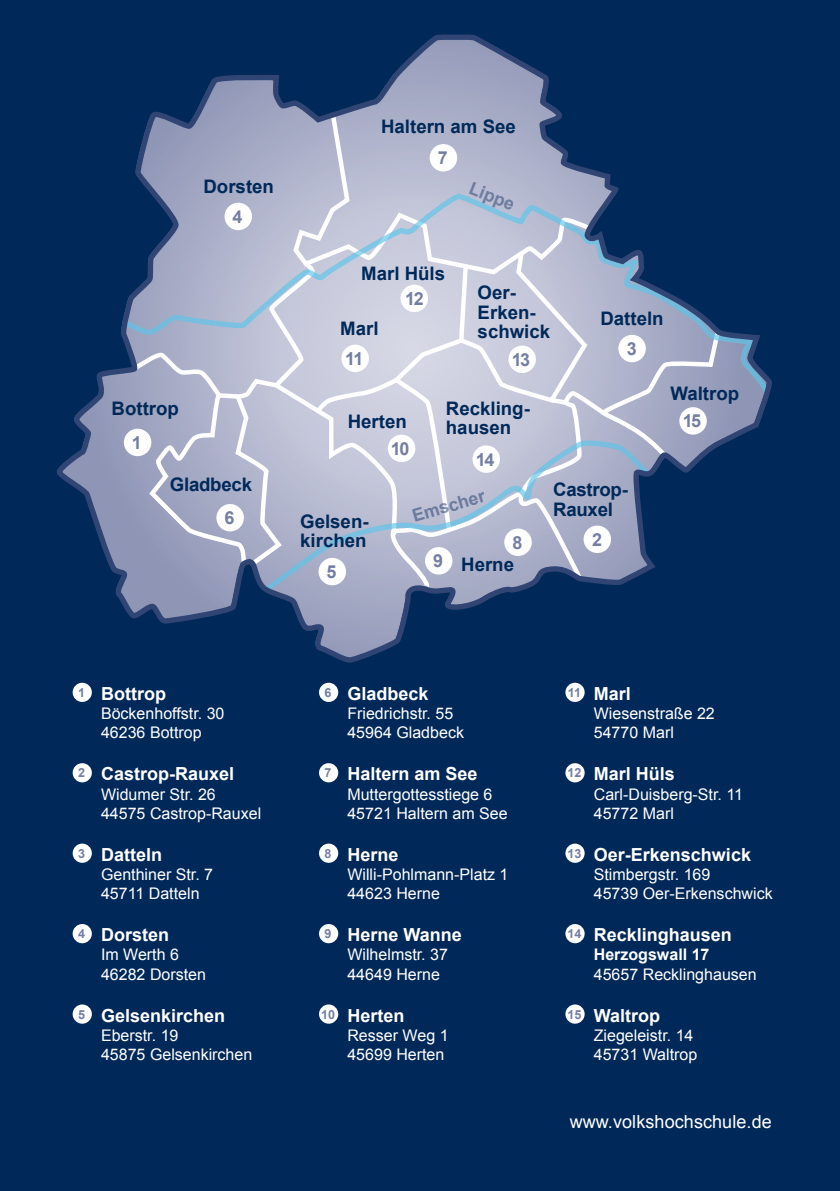
<style>
.page{position:relative;width:840px;height:1191px;background:#fff}
.page>*{position:absolute;margin:0;border:0;box-sizing:border-box;transform-origin:0 0}
.t1{font:700 18.6px/19.6px "Arial";color:#002959}
.t2{font:700 18px "Arial";color:#fff}
.t3{font:18px "Arial";letter-spacing:.005em;color:#fff}
.t4{font:700 18px "Arial";letter-spacing:-.085em;color:#747ea3}
.t5{font:700 17.8px "Arial";color:#253d6d}
.t6{font:16px/19.2px "Arial";color:#fff}
.t7{font:700 16px "Arial";color:#fff}
</style>
<div class="page">
<div style="left:0;top:0;width:839px;height:1191px;background:#002959"></div>
<svg style="left:57px;top:34px;width:713px;height:628px"></svg>
<div style="left:124px;top:429px;width:27px;height:27px;background:#fff;border-radius:50%"></div>
<div style="left:583px;top:525px;width:27px;height:28px;background:#fff;border-radius:50%"></div>
<div style="left:318px;top:558px;width:28px;height:27px;background:#fff;border-radius:50%"></div>
<div style="left:618px;top:335px;width:27px;height:27px;background:#fff;border-radius:50%"></div>
<div style="left:224px;top:203px;width:28px;height:27px;background:#fff;border-radius:50%"></div>
<div style="left:216px;top:504px;width:28px;height:27px;background:#fff;border-radius:50%"></div>
<div style="left:429px;top:144px;width:28px;height:27px;background:#fff;border-radius:50%"></div>
<div style="left:504px;top:528px;width:27px;height:28px;background:#fff;border-radius:50%"></div>
<div style="left:425px;top:547px;width:27px;height:27px;background:#fff;border-radius:50%"></div>
<div style="left:387px;top:434px;width:28px;height:28px;background:#fff;border-radius:50%"></div>
<div style="left:341px;top:345px;width:28px;height:27px;background:#fff;border-radius:50%"></div>
<div style="left:508px;top:345px;width:27px;height:28px;background:#fff;border-radius:50%"></div>
<div style="left:472px;top:445px;width:27px;height:28px;background:#fff;border-radius:50%"></div>
<div style="left:679px;top:407px;width:27px;height:27px;background:#fff;border-radius:50%"></div>
<div style="left:73px;top:683px;width:19px;height:19px;background:#fff;border-radius:50%"></div>
<div style="left:73px;top:763px;width:19px;height:19px;background:#fff;border-radius:50%"></div>
<div style="left:73px;top:843px;width:19px;height:20px;background:#fff;border-radius:50%"></div>
<div style="left:73px;top:924px;width:19px;height:19px;background:#fff;border-radius:50%"></div>
<div style="left:73px;top:1004px;width:19px;height:19px;background:#fff;border-radius:50%"></div>
<div style="left:319px;top:683px;width:19px;height:19px;background:#fff;border-radius:50%"></div>
<div style="left:319px;top:763px;width:19px;height:19px;background:#fff;border-radius:50%"></div>
<div style="left:319px;top:843px;width:19px;height:20px;background:#fff;border-radius:50%"></div>
<div style="left:319px;top:924px;width:19px;height:19px;background:#fff;border-radius:50%"></div>
<div style="left:319px;top:1004px;width:19px;height:19px;background:#fff;border-radius:50%"></div>
<div style="left:565px;top:683px;width:19px;height:19px;background:#fff;border-radius:50%"></div>
<div style="left:565px;top:763px;width:19px;height:19px;background:#fff;border-radius:50%"></div>
<div style="left:565px;top:843px;width:19px;height:20px;background:#fff;border-radius:50%"></div>
<div style="left:565px;top:924px;width:19px;height:19px;background:#fff;border-radius:50%"></div>
<div style="left:565px;top:1004px;width:19px;height:19px;background:#fff;border-radius:50%"></div>
<div style="left:400px;top:285px;width:28px;height:27px;background:#fff;border-radius:50%"></div>
<p class="t1" style="left:381px;top:118px;width:136px">Haltern am See</p>
<p class="t4" style="left:437px;top:146px;width:11px">7</p>
<p class="t1" style="left:203px;top:178px;width:72px">Dorsten</p>
<p class="t4" style="left:232px;top:205px;width:11px">4</p>
<p class="t5" style="left:474px;top:177px;width:49px;rotate:22deg">Lippe</p>
<p class="t1" style="left:361px;top:264px;width:85px">Marl Hüls</p>
<p class="t1" style="left:340px;top:319px;width:40px">Marl</p>
<p class="t4" style="left:405px;top:286px;width:20px">12</p>
<p class="t1" style="left:477px;top:283px;width:74px">Oer-<br>Erken&shy;schwick</p>
<p class="t1" style="left:600px;top:309px;width:65px">Datteln</p>
<p class="t4" style="left:345px;top:347px;width:20px">11</p>
<p class="t4" style="left:511px;top:348px;width:20px">13</p>
<p class="t4" style="left:626px;top:337px;width:11px">3</p>
<p class="t1" style="left:112px;top:399px;width:69px">Bottrop</p>
<p class="t4" style="left:132px;top:431px;width:11px">1</p>
<p class="t1" style="left:347px;top:412px;width:61px">Herten</p>
<p class="t4" style="left:390px;top:437px;width:20px">10</p>
<p class="t1" style="left:445px;top:399px;width:85px">Reckling&shy;hausen</p>
<p class="t4" style="left:475px;top:448px;width:20px">14</p>
<p class="t1" style="left:670px;top:384px;width:70px">Waltrop</p>
<p class="t4" style="left:682px;top:409px;width:20px">15</p>
<p class="t1" style="left:170px;top:475px;width:84px">Gladbeck</p>
<p class="t4" style="left:224px;top:506px;width:11px">6</p>
<p class="t1" style="left:300px;top:512px;width:70px">Gelsen&shy;kirchen</p>
<p class="t4" style="left:326px;top:560px;width:11px">5</p>
<p class="t5" style="left:409px;top:504px;width:76px;rotate:-16deg">Emscher</p>
<p class="t1" style="left:461px;top:555px;width:54px">Herne</p>
<p class="t4" style="left:512px;top:530px;width:11px">8</p>
<p class="t4" style="left:433px;top:549px;width:11px">9</p>
<p class="t1" style="left:553px;top:480px;width:76px;line-height:20.4px">Castrop-<br>Rauxel</p>
<p class="t4" style="left:591px;top:527px;width:11px">2</p>
<p class="t2" style="left:78px;top:682px;width:89px"><sup>1</sup> Bottrop</p>
<p class="t6" style="left:101px;top:704px;width:125px">Böckenhoffstr. 30<br>46236 Bottrop</p>
<p class="t2" style="left:78px;top:762px;width:157px"><sup>2</sup> Castrop-Rauxel</p>
<p class="t6" style="left:101px;top:784px;width:162px">Widumer Str. 26<br>44575 Castrop-Rauxel</p>
<p class="t2" style="left:78px;top:842px;width:85px"><sup>3</sup> Datteln</p>
<p class="t6" style="left:101px;top:865px;width:114px">Genthiner Str. 7<br>45711 Datteln</p>
<p class="t2" style="left:78px;top:923px;width:92px"><sup>4</sup> Dorsten</p>
<p class="t6" style="left:101px;top:945px;width:106px">Im Werth 6<br>46282 Dorsten</p>
<p class="t2" style="left:78px;top:1003px;width:148px"><sup>5</sup> Gelsenkirchen</p>
<p class="t6" style="left:101px;top:1025px;width:153px">Eberstr. 19<br>45875 Gelsenkirchen</p>
<p class="t2" style="left:324px;top:682px;width:105px"><sup>6</sup> Gladbeck</p>
<p class="t6" style="left:347px;top:704px;width:118px">Friedrichstr. 55<br>45964 Gladbeck</p>
<p class="t2" style="left:324px;top:762px;width:154px"><sup>7</sup> Haltern am See</p>
<p class="t6" style="left:347px;top:784px;width:162px">Muttergottesstiege 6<br>45721 Haltern am See</p>
<p class="t2" style="left:324px;top:842px;width:75px"><sup>8</sup> Herne</p>
<p class="t6" style="left:347px;top:865px;width:162px">Willi-Pohlmann-Platz 1<br>44623 Herne</p>
<p class="t2" style="left:324px;top:923px;width:139px"><sup>9</sup> Herne Wanne</p>
<p class="t6" style="left:347px;top:945px;width:102px">Wilhelmstr. 37<br>44649 Herne</p>
<p class="t2" style="left:321px;top:1003px;width:85px"><sup>10</sup> Herten</p>
<p class="t6" style="left:347px;top:1025px;width:103px">Resser Weg 1<br>45699 Herten</p>
<p class="t2" style="left:567px;top:682px;width:64px"><sup>11</sup> Marl</p>
<p class="t6" style="left:593px;top:704px;width:122px">Wiesenstraße 22<br>54770 Marl</p>
<p class="t2" style="left:567px;top:762px;width:109px"><sup>12</sup> Marl Hüls</p>
<p class="t6" style="left:593px;top:784px;width:151px">Carl-Duisberg-Str. 11<br>45772 Marl</p>
<p class="t2" style="left:567px;top:842px;width:185px"><sup>13</sup> Oer-Erkenschwick</p>
<p class="t6" style="left:593px;top:865px;width:180px">Stimbergstr. 169<br>45739 Oer-Erkenschwick</p>
<p class="t2" style="left:567px;top:923px;width:166px"><sup>14</sup> Recklinghausen</p>
<p class="t7" style="left:593px;top:944px;width:117px">Herzogswall 17</p>
<p class="t6" style="left:593px;top:964px;width:164px">45657 Recklinghausen</p>
<p class="t2" style="left:567px;top:1003px;width:94px"><sup>15</sup> Waltrop</p>
<p class="t6" style="left:593px;top:1025px;width:105px">Ziegeleistr. 14<br>45731 Waltrop</p>
<p class="t3" style="left:569px;top:1110px;width:203px">www.volkshochschule.de</p>
</div>
